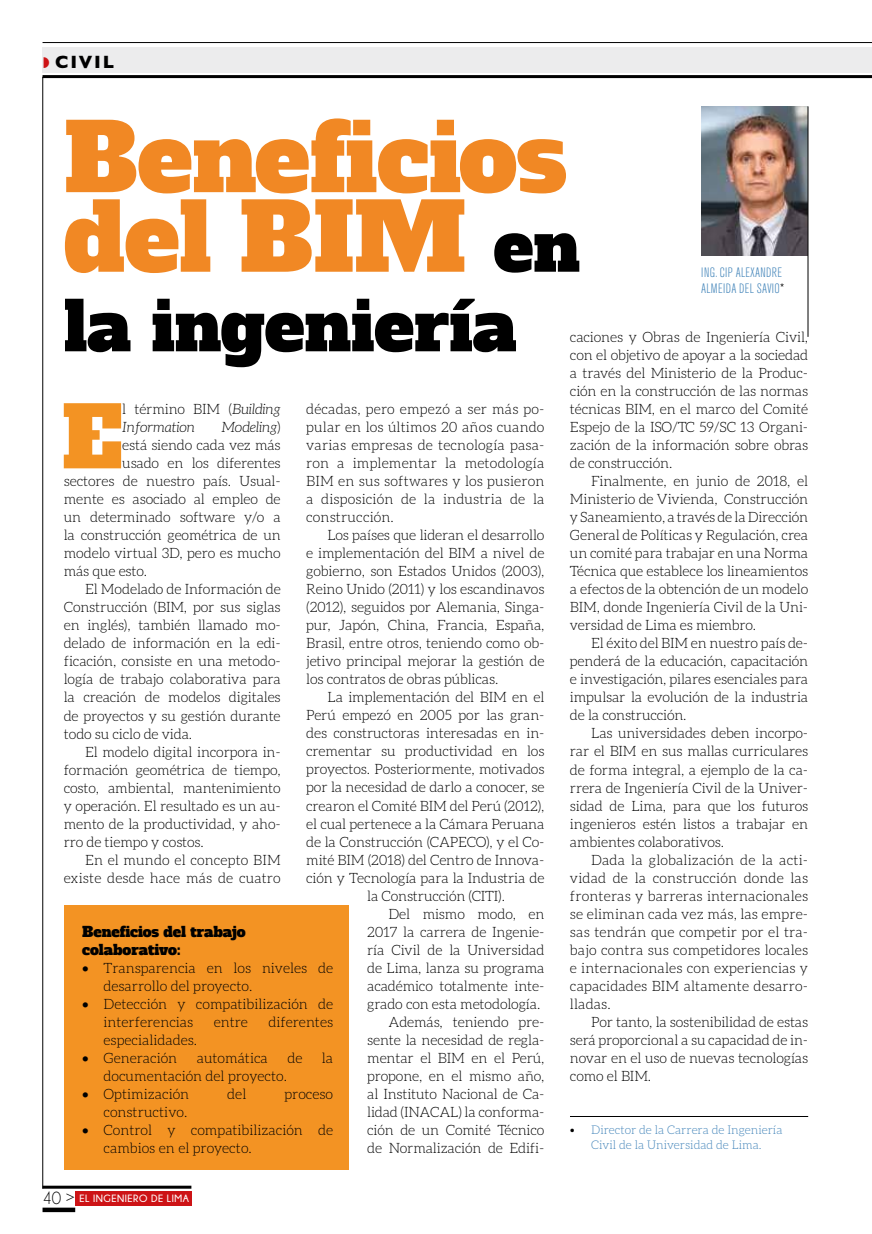
<style>
.page{position:relative;width:872px;height:1234px;background:#fff}
.page>*{position:absolute;margin:0;border:0;box-sizing:border-box;transform-origin:0 0}
.t1{font:93px/79.5px "Alfa Slab One";color:#f18824}
.t2{font:83.7px "Alfa Slab One";color:#f39323}
.t3{font:67.5px "Alfa Slab One";color:#000}
.t4{font:800 18px "Gill Sans MT Std";letter-spacing:.095em;color:#000}
.t5{font:18px "Champagne&Limousines";color:#000}
.t6{font:300 14.25px/18px "Aleo";letter-spacing:-.01em;color:#000;text-align:justify}
.t7{font:300 14.25px "Aleo";letter-spacing:.01em;color:#000}
.t8{font:italic 300 14.25px/18px "Aleo";letter-spacing:-.01em;color:#000}
.t9{font:14.25px/18px "Alfa Slab One";color:#000}
.t10{font:300 condensed 13.5px/16.2px "Akzidenz Grotesk Std";letter-spacing:.025em;color:#4284b9}
.t11{font:300 12px/15px "Aleo";color:#4284b9;text-align:center}
.t12{font:700 10.5px "Champagne&Limousines";letter-spacing:.05em;color:#fff}
.s1{font-size:67.5px;color:#000}
.s2{color:#000}
.s3{font-style:normal}
</style>
<div class="page">
<div style="left:43px;top:47px;width:829px;height:26px;background:#ececed"></div>
<div style="left:75px;top:1191px;width:116px;height:14px;background:#cd1316"></div>
<svg style="left:43px;top:1207px;width:32px;height:4px"></svg>
<hr style="left:43px;top:75px;width:829px;height:3px;background:#000">
<hr style="left:43px;top:42px;width:829px;height:1px;background:#000">
<hr style="left:43px;top:1185px;width:148px;height:3px;background:#000">
<hr style="left:42px;top:77px;width:1px;height:1111px;background:#000">
<img style="left:701px;top:106px;width:106px;height:149px">
<hr style="left:807px;top:106px;width:1px;height:231px;background:#000">
<div style="left:64px;top:905px;width:285px;height:264px;background:#f39323"></div>
<hr style="left:570px;top:1115px;width:238px;height:1px;background:#000">
<p class="t4" style="left:55px;top:51px;width:60px">CIVIL</p>
<h1 class="t1" style="left:64px;top:120px;width:517px">Beneficios del BIM <span class="s1">en</span></h1>
<h3 class="t3" style="left:64px;top:281px;width:454px">la ingeniería</h3>
<p class="t10" style="left:701px;top:264px;width:84px">ING. CIP ALEXANDRE<br>ALMEIDA DEL SAVIO<span class="s2">*</span></p>
<p class="t6" style="left:570px;top:328px;width:240px">caciones y Obras de Ingeniería Civil, con el objetivo de apoyar a la sociedad a través del Ministerio de la Produc&shy;ción en la construcción de las normas técnicas BIM, en el marco del Comité Espejo de la ISO/TC 59/SC 13 Organi&shy;zación de la información sobre obras de construcción.</p>
<p class="t6" style="left:570px;top:472px;width:240px;text-indent:21px">Finalmente, en junio de 2018, el Ministerio de Vivienda, Construcción y Saneamiento, a través de la Dirección General de Políticas y Regulación, crea un comité para trabajar en una Norma Técnica que establece los lineamientos a efectos de la obtención de un modelo BIM, donde Ingeniería Civil de la Uni&shy;versidad de Lima es miembro.</p>
<p class="t6" style="left:570px;top:634px;width:240px;text-indent:21px">El éxito del BIM en nuestro país de&shy;penderá de la educación, capacitación e investigación, pilares esenciales para impulsar la evolución de la industria de la construcción.</p>
<p class="t6" style="left:570px;top:724px;width:240px;text-indent:21px">Las universidades deben incorpo&shy;rar el BIM en sus mallas curriculares de forma integral, a ejemplo de la ca&shy;rrera de Ingeniería Civil de la Univer&shy;sidad de Lima, para que los futuros ingenieros estén listos a trabajar en ambientes colaborativos.</p>
<p class="t6" style="left:570px;top:850px;width:240px;text-indent:21px">Dada la globalización de la acti&shy;vidad de la construcción donde las fronteras y barreras internacionales se eliminan cada vez más, las empre&shy;sas tendrán que competir por el tra&shy;bajo contra sus competidores locales e internacionales con experiencias y capacidades BIM altamente desarro&shy;lladas.</p>
<p class="t6" style="left:570px;top:1012px;width:240px;text-indent:21px">Por tanto, la sostenibilidad de estas será proporcional a su capacidad de in&shy;novar en el uso de nuevas tecnologías como el BIM.</p>
<h2 class="t2" style="left:62px;top:381px;width:63px">E</h2>
<p class="t8" style="left:122px;top:400px;width:160px"><span class="s3">l término BIM (</span>Building<br>Information</p>
<p class="t6" style="left:306px;top:400px;width:240px">décadas, pero empezó a ser más po&shy;pular en los últimos 20 años cuando varias empresas de tecnología pasa&shy;ron a implementar la metodología BIM en sus softwares y los pusieron a disposición de la industria de la construcción.</p>
<p class="t6" style="left:306px;top:526px;width:240px;text-indent:21px">Los países que lideran el desarrollo e implementación del BIM a nivel de gobierno, son Estados Unidos (2003), Reino Unido (2011) y los escandinavos (2012), seguidos por Alemania, Singa&shy;pur, Japón, China, Francia, España, Brasil, entre otros, teniendo como ob&shy;jetivo principal mejorar la gestión de los contratos de obras públicas.</p>
<p class="t6" style="left:306px;top:688px;width:240px;text-indent:21px">La implementación del BIM en el Perú empezó en 2005 por las gran&shy;des constructoras interesadas en in&shy;crementar su productividad en los proyectos. Posteriormente, motivados por la necesidad de darlo a conocer, se crearon el Comité BIM del Perú (2012), el cual pertenece a la Cámara Peruana de la Construcción (CAPECO), y el Co&shy;mité BIM (2018) del Centro de Innova&shy;ción y Tecnología para la Industria de</p>
<p class="t8" style="left:221px;top:418px;width:61px">Modeling<span class="s3">)</span></p>
<p class="t6" style="left:122px;top:436px;width:160px">está siendo cada vez más</p>
<p class="t6" style="left:122px;top:454px;width:160px">usado en los diferentes</p>
<p class="t6" style="left:64px;top:472px;width:218px">sectores de nuestro país. Usual-</p>
<p class="t6" style="left:64px;top:490px;width:218px">mente es asociado al empleo de</p>
<p class="t6" style="left:64px;top:508px;width:218px">un determinado software y/o a</p>
<p class="t6" style="left:64px;top:526px;width:218px">la construcción geométrica de un</p>
<p class="t6" style="left:64px;top:544px;width:218px">modelo virtual 3D, pero es mucho</p>
<p class="t6" style="left:64px;top:562px;width:85px">más que esto.</p>
<p class="t6" style="left:85px;top:580px;width:197px">El Modelado de Información de</p>
<p class="t6" style="left:64px;top:598px;width:218px">Construcción (BIM, por sus siglas</p>
<p class="t6" style="left:64px;top:616px;width:218px">en inglés), también llamado mo-</p>
<p class="t6" style="left:64px;top:634px;width:218px">delado de información en la edi-</p>
<p class="t6" style="left:64px;top:652px;width:218px">ficación, consiste en una metodo-</p>
<p class="t6" style="left:64px;top:670px;width:218px">logía de trabajo colaborativa para</p>
<p class="t6" style="left:64px;top:688px;width:218px">la creación de modelos digitales</p>
<p class="t6" style="left:64px;top:706px;width:218px">de proyectos y su gestión durante</p>
<p class="t6" style="left:64px;top:724px;width:130px">todo su ciclo de vida.</p>
<p class="t6" style="left:85px;top:742px;width:197px">El modelo digital incorpora in-</p>
<p class="t6" style="left:64px;top:760px;width:218px">formación geométrica de tiempo,</p>
<p class="t6" style="left:64px;top:778px;width:218px">costo, ambiental, mantenimiento</p>
<p class="t6" style="left:64px;top:796px;width:218px">y operación. El resultado es un au-</p>
<p class="t6" style="left:64px;top:814px;width:218px">mento de la productividad, y aho-</p>
<p class="t6" style="left:64px;top:832px;width:142px">rro de tiempo y costos.</p>
<p class="t7" style="left:85px;top:851px;width:197px">En el mundo el concepto BIM</p>
<p class="t7" style="left:64px;top:869px;width:218px">existe desde hace más de cuatro</p>
<p class="t6" style="left:367px;top:886px;width:139px">la Construcción (CITI).</p>
<p class="t6" style="left:388px;top:904px;width:157px">Del mismo modo, en</p>
<p class="t6" style="left:367px;top:922px;width:179px">2017 la carrera de Ingenie-</p>
<p class="t6" style="left:367px;top:940px;width:179px">ría Civil de la Universidad</p>
<p class="t6" style="left:367px;top:958px;width:179px">de Lima, lanza su programa</p>
<p class="t6" style="left:367px;top:976px;width:179px">académico totalmente inte-</p>
<p class="t6" style="left:367px;top:994px;width:174px">grado con esta metodología.</p>
<p class="t6" style="left:388px;top:1012px;width:157px">Además, teniendo pre-</p>
<p class="t6" style="left:367px;top:1030px;width:179px">sente la necesidad de regla-</p>
<p class="t6" style="left:367px;top:1048px;width:179px">mentar el BIM en el Perú,</p>
<p class="t6" style="left:367px;top:1066px;width:179px">propone, en el mismo año,</p>
<p class="t6" style="left:367px;top:1084px;width:179px">al Instituto Nacional de Ca-</p>
<p class="t6" style="left:367px;top:1102px;width:179px">lidad (INACAL) la conforma-</p>
<p class="t6" style="left:367px;top:1120px;width:179px">ción de un Comité Técnico</p>
<p class="t6" style="left:367px;top:1138px;width:179px">de Normalización de Edifi-</p>
<p class="t9" style="left:82px;top:922px;width:165px">Beneficios del trabajo colaborativo:</p>
<p class="t6" style="left:103px;top:958px;width:231px;text-indent:-21px">• Transparencia en los niveles de desarrollo del proyecto.</p>
<p class="t6" style="left:103px;top:994px;width:231px;text-indent:-21px">• Detección y compatibilización de interferencias</p>
<p class="t6" style="left:214px;top:1012px;width:36px">entre</p>
<p class="t6" style="left:268px;top:1012px;width:66px">diferentes</p>
<p class="t6" style="left:103px;top:1030px;width:95px">especialidades.</p>
<p class="t6" style="left:82px;top:1048px;width:96px">• Generación</p>
<p class="t6" style="left:197px;top:1048px;width:73px">automática</p>
<p class="t6" style="left:287px;top:1048px;width:17px">de</p>
<p class="t6" style="left:322px;top:1048px;width:13px">la</p>
<p class="t6" style="left:103px;top:1066px;width:185px">documentación del proyecto.</p>
<p class="t6" style="left:82px;top:1084px;width:108px">• Optimización</p>
<p class="t6" style="left:227px;top:1084px;width:21px">del</p>
<p class="t6" style="left:284px;top:1084px;width:50px">proceso</p>
<p class="t6" style="left:103px;top:1102px;width:85px">constructivo.</p>
<p class="t6" style="left:103px;top:1120px;width:231px;text-indent:-21px">• Control y compatibilización de cambios en el proyecto.</p>
<p class="t11" style="left:570px;top:1122px;width:214px"><span class="s2">•</span> Director de la Carrera de Ingeniería<br>Civil de la Universidad de Lima.</p>
<p class="t5" style="left:43px;top:1188px;width:34px">40 &gt;</p>
<p class="t12" style="left:79px;top:1191px;width:111px">EL INGENIERO DE LIMA</p>
</div>
